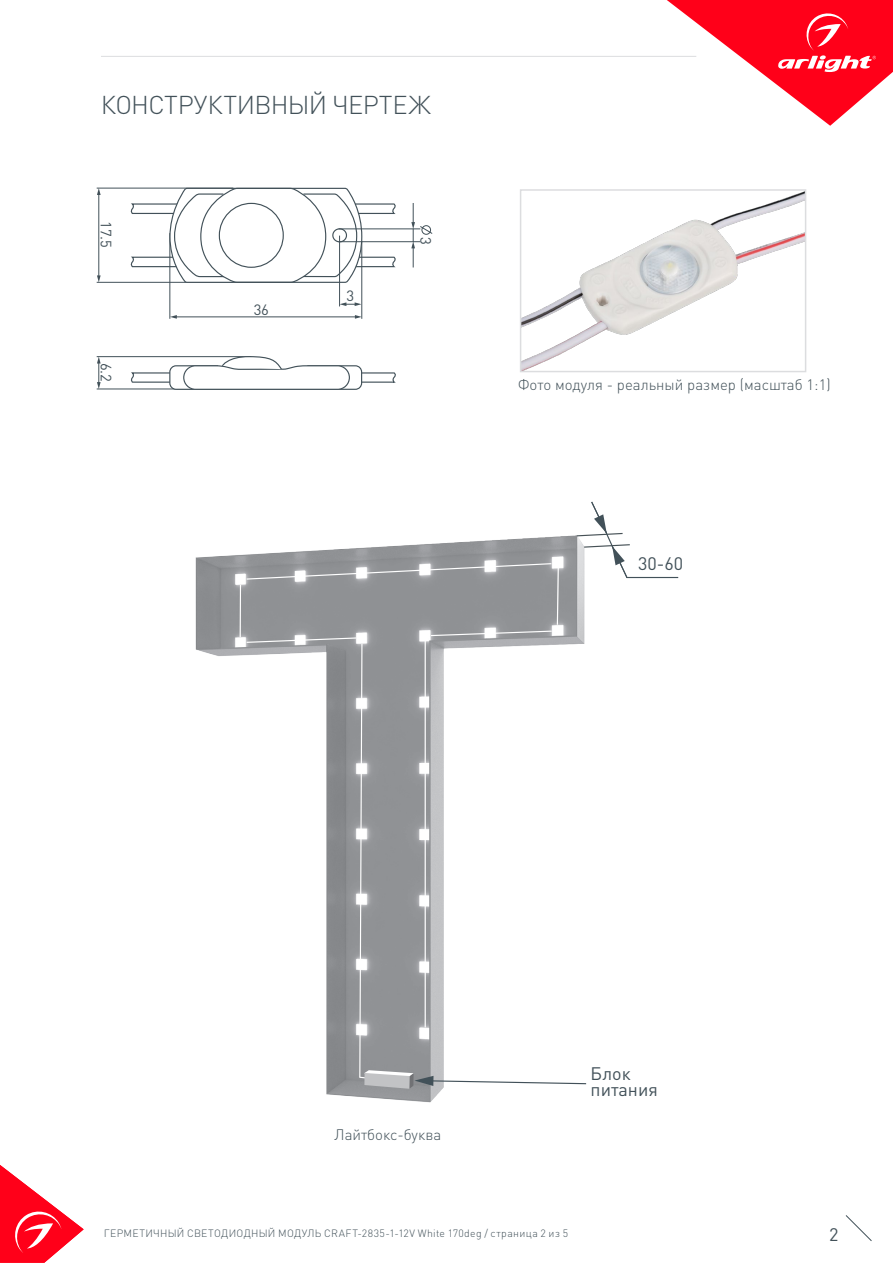
<style>
.page{position:relative;width:893px;height:1263px;background:#fff}
.page>*{position:absolute;margin:0;border:0;box-sizing:border-box;transform-origin:0 0}
.t1{font:300 25.5px "DIN Pro";letter-spacing:-.025em;color:#425159}
.t2{font:18px/16.2px "DIN Pro";color:#425159}
.t3{font:300 15px "DIN Pro";color:#425159}
.t4{font:14.85px "DIN Pro";color:#425159}
.t5{font:300 10.5px "DIN Pro";letter-spacing:.03em;color:#425159}
</style>
<div class="page">
<svg style="left:845px;top:1215px;width:27px;height:26px"></svg>
<svg style="left:0;top:1165px;width:84px;height:98px"></svg>
<img style="left:667px;top:0;width:226px;height:126px">
<hr style="left:101px;top:56px;width:595px;height:1px;background:#dcdddf">
<hr style="left:97px;top:188px;width:136px;height:1px;background:#425159">
<hr style="left:97px;top:282px;width:136px;height:1px;background:#425159">
<hr style="left:99px;top:194px;width:1px;height:83px;background:#425159">
<svg style="left:97px;top:275px;width:4px;height:7px"></svg>
<svg style="left:97px;top:188px;width:4px;height:7px"></svg>
<hr style="left:97px;top:356px;width:154px;height:1px;background:#425159">
<hr style="left:97px;top:389px;width:136px;height:1px;background:#425159">
<svg style="left:97px;top:357px;width:4px;height:32px"></svg>
<hr style="left:176px;top:317px;width:180px;height:1px;background:#425159">
<svg style="left:171px;top:315px;width:6px;height:4px"></svg>
<svg style="left:355px;top:315px;width:6px;height:4px"></svg>
<svg style="left:340px;top:302px;width:21px;height:4px"></svg>
<hr style="left:361px;top:241px;width:1px;height:78px;background:#425159">
<hr style="left:170px;top:233px;width:1px;height:86px;background:#425159">
<svg style="left:130px;top:187px;width:267px;height:97px"></svg>
<div style="left:219px;top:203px;width:65px;height:65px;border:1px solid #425159;border-radius:50%"></div>
<svg style="left:130px;top:356px;width:266px;height:34px"></svg>
<hr style="left:339px;top:229px;width:81px;height:1px;background:#425159">
<hr style="left:339px;top:241px;width:81px;height:1px;background:#425159">
<svg style="left:411px;top:203px;width:22px;height:64px"></svg>
<hr style="left:339px;top:236px;width:1px;height:70px;background:#425159">
<img style="left:523px;top:192px;width:280px;height:177px">
<div style="left:520px;top:189px;width:286px;height:183px;border:2px solid #dcdddf"></div>
<img style="left:196px;top:555px;width:246px;height:548px">
<svg style="left:240px;top:501px;width:391px;height:588px"></svg>
<hr style="left:627px;top:577px;width:51px;height:1px;background:#425159">
<p class="t1" style="left:101px;top:87px;width:331px">КОНСТРУКТИВНЫЙ ЧЕРТЕЖ</p>
<p class="t4" style="left:116px;top:221px;width:28px;rotate:90deg">17.5</p>
<p class="t4" style="left:116px;top:363px;width:20px;rotate:90deg">6.2</p>
<p class="t4" style="left:254px;top:299px;width:17px">36</p>
<p class="t4" style="left:346px;top:285px;width:9px">3</p>
<p class="t4" style="left:436px;top:237px;width:9px;rotate:90deg">3</p>
<p class="t3" style="left:518px;top:375px;width:314px">Фото модуля - реальный размер (масштаб 1:1)</p>
<p class="t2" style="left:638px;top:554px;width:47px">30-60</p>
<p class="t3" style="left:334px;top:1124px;width:108px">Лайтбокс-буква</p>
<p class="t2" style="left:591px;top:1064px;width:69px">Блок питания</p>
<p class="t5" style="left:104px;top:1226px;width:466px">ГЕРМЕТИЧНЫЙ СВЕТОДИОДНЫЙ МОДУЛЬ CRAFT-2835-1-12V White 170deg / страница 2 из 5</p>
<h2 class="t2" style="left:829px;top:1225px;width:11px">2</h2>
</div>
